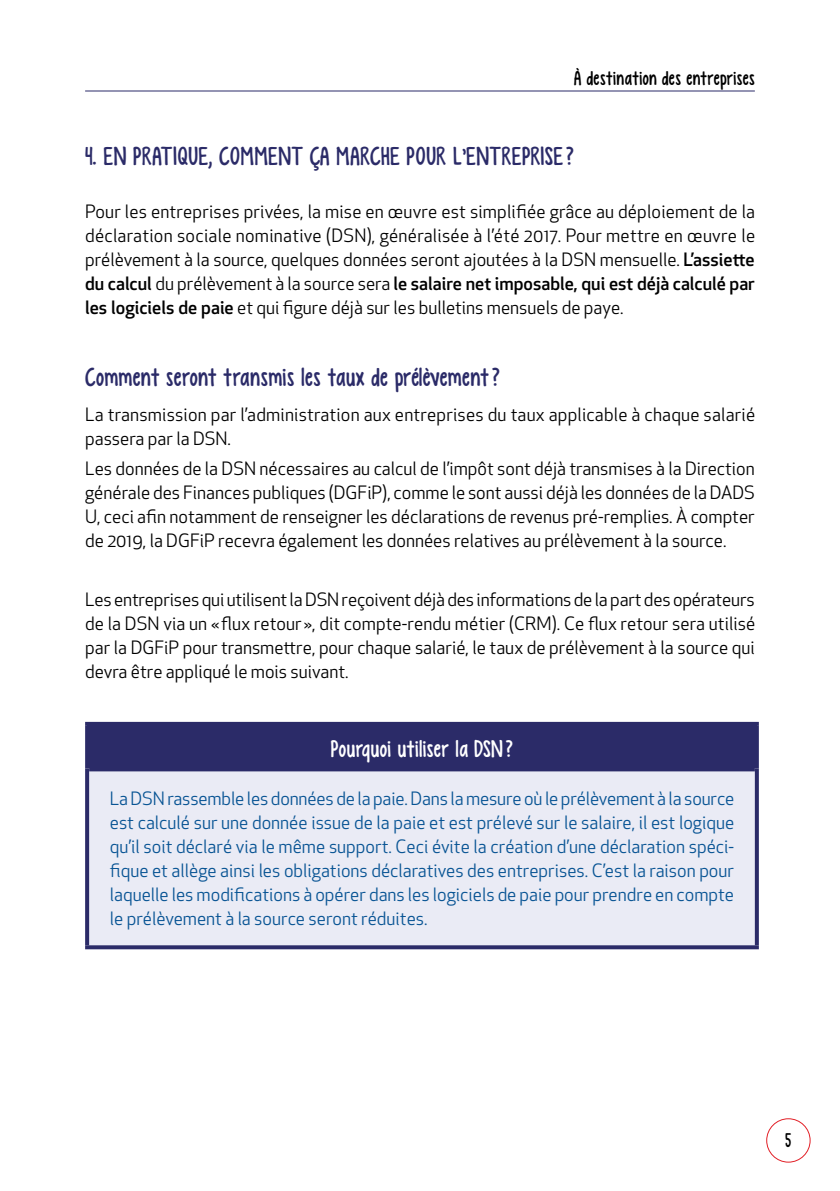
<style>
.page{position:relative;width:840px;height:1191px;background:#fff}
.page>*{position:absolute;margin:0;border:0;box-sizing:border-box;transform-origin:0 0}
.t1{font:26px "KG Empireof Dirt";letter-spacing:.025em;color:#2b2b68}
.t2{font:24px "KG Empireof Dirt";letter-spacing:.015em;color:#fff}
.t3{font:20px "KG Empireof Dirt";letter-spacing:.025em;color:#000}
.t4{font:18px/24px "Apex New";color:#000;text-align:justify}
.t5{font:18px/24px "Apex New";color:#085494;text-align:justify}
.s1{font-weight:500}
</style>
<div class="page">
<hr style="left:85px;top:90px;width:669px;height:1px;background:#2b2b68">
<div style="left:765px;top:1118px;width:45px;height:44px;border:1px solid #e22027;border-radius:50%"></div>
<div style="left:87px;top:724px;width:669px;height:44px;background:#2b2b68"></div>
<div style="left:87px;top:768px;width:669px;height:179px;background:#eaebf5"></div>
<svg style="left:85px;top:726px;width:2px;height:42px"></svg>
<hr style="left:85px;top:722px;width:673px;height:4px;background:#2b2b68">
<hr style="left:754px;top:726px;width:4px;height:42px;background:#2b2b68">
<svg style="left:85px;top:768px;width:4px;height:177px"></svg>
<div style="left:89px;top:765px;width:665px;height:6px;background:#2b2b68"></div>
<svg style="left:754px;top:768px;width:4px;height:177px"></svg>
<svg style="left:85px;top:945px;width:673px;height:4px;background:#393972"></svg>
<p class="t3" style="left:573px;top:67px;width:182px">À destination des entreprises</p>
<h1 class="t1" style="left:85px;top:142px;width:490px">4. EN PRATIQUE, COMMENT ÇA MARCHE POUR L’ENTREPRISE?</h1>
<p class="t4" style="left:85px;top:199px;width:671px">Pour les entreprises privées, la mise en œuvre est simplifiée grâce au déploiement de la déclaration sociale nominative (DSN), généralisée à l’été 2017. Pour mettre en œuvre le prélèvement à la source, quelques données seront ajoutées à la DSN mensuelle. <span class="s1">L’assiette du calcul</span> du prélèvement à la source sera <span class="s1">le salaire net imposable, qui est déjà calculé par les logiciels de paie</span> et qui figure déjà sur les bulletins mensuels de paye.</p>
<h1 class="t1" style="left:85px;top:362px;width:416px">Comment seront transmis les taux de prélèvement?</h1>
<p class="t4" style="left:85px;top:403px;width:671px">La transmission par l’administration aux entreprises du taux applicable à chaque salarié passera par la DSN.</p>
<p class="t4" style="left:85px;top:456px;width:671px">Les données de la DSN nécessaires au calcul de l’impôt sont déjà transmises à la Direction générale des Finances publiques (DGFiP), comme le sont aussi déjà les données de la DADS U, ceci afin notamment de renseigner les déclarations de revenus pré-remplies. À compter de 2019, la DGFiP recevra également les données relatives au prélèvement à la source.</p>
<p class="t4" style="left:85px;top:588px;width:671px">Les entreprises qui utilisent la DSN reçoivent déjà des informations de la part des opérateurs de la DSN via un « flux retour », dit compte-rendu métier (CRM). Ce flux retour sera utilisé par la DGFiP pour transmettre, pour chaque salarié, le taux de prélèvement à la source qui devra être appliqué le mois suivant.</p>
<h2 class="t2" style="left:331px;top:735px;width:183px">Pourquoi utiliser la DSN?</h2>
<p class="t5" style="left:110px;top:786px;width:625px">La DSN rassemble les données de la paie. Dans la mesure où le prélèvement à la source est calculé sur une donnée issue de la paie et est prélevé sur le salaire, il est logique qu’il soit déclaré via le même support. Ceci évite la création d’une déclaration spéci&shy;fique et allège ainsi les obligations déclaratives des entreprises. C’est la raison pour laquelle les modifications à opérer dans les logiciels de paie pour prendre en compte le prélèvement à la source seront réduites.</p>
<p class="t3" style="left:785px;top:1128px;width:7px">5</p>
</div>
